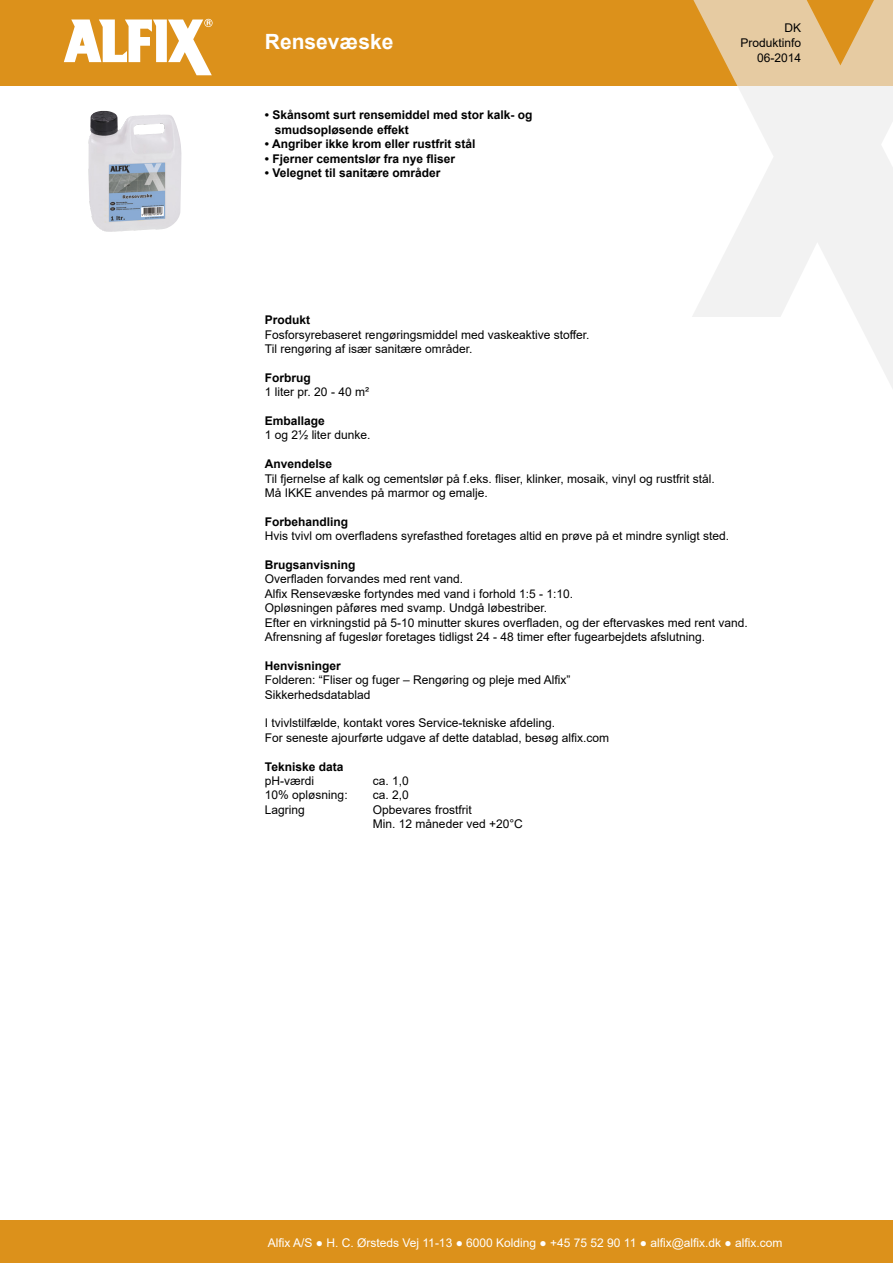
<style>
.page{position:relative;width:893px;height:1263px;background:#fff}
.page>*{position:absolute;margin:0;border:0;box-sizing:border-box;transform-origin:0 0}
.t1{font:700 21px "Arial";color:#fff}
.Brødtekst{font:12px "Arial";color:#000}
.Brødtekst-2{font:700 12px "Arial";color:#000}
.t2{font:12px "Arial";color:#fff}
</style>
<div class="page">
<div style="left:0;top:0;width:893px;height:85px;background:#dc911b"></div>
<div style="left:0;top:1220px;width:893px;height:43px;background:#dc911b"></div>
<svg style="left:691px;top:0;width:202px;height:388px"></svg>
<svg style="left:64px;top:19px;width:149px;height:56px"></svg>
<img style="left:88px;top:111px;width:94px;height:121px">
<p class="t1" style="left:265px;top:26px;width:130px">Rensevæske</p>
<p class="Brødtekst-2" style="left:265px;top:107px;width:269px">• Skånsomt surt rensemiddel med stor kalk- og</p>
<p class="Brødtekst-2" style="left:275px;top:121px;width:135px">smudsopløsende effekt</p>
<p class="Brødtekst-2" style="left:265px;top:135px;width:212px">• Angriber ikke krom eller rustfrit stål</p>
<p class="Brødtekst-2" style="left:265px;top:150px;width:192px">• Fjerner cementslør fra nye fliser</p>
<p class="Brødtekst-2" style="left:265px;top:164px;width:177px">• Velegnet til sanitære områder</p>
<p class="Brødtekst" style="left:785px;top:19px;width:18px">DK</p>
<p class="Brødtekst" style="left:741px;top:34px;width:62px">Produktinfo</p>
<p class="Brødtekst" style="left:757px;top:49px;width:46px">06-2014</p>
<p class="Brødtekst-2" style="left:265px;top:311px;width:47px">Produkt</p>
<p class="Brødtekst" style="left:265px;top:326px;width:326px">Fosforsyrebaseret rengøringsmiddel med vaskeaktive stoffer.</p>
<p class="Brødtekst" style="left:265px;top:340px;width:209px">Til rengøring af især sanitære områder.</p>
<p class="Brødtekst-2" style="left:265px;top:369px;width:47px">Forbrug</p>
<p class="Brødtekst" style="left:265px;top:384px;width:106px">1 liter pr. 20 - 40 m²</p>
<p class="Brødtekst-2" style="left:265px;top:412px;width:62px">Emballage</p>
<p class="Brødtekst" style="left:265px;top:427px;width:107px">1 og 2½ liter dunke.</p>
<p class="Brødtekst-2" style="left:265px;top:455px;width:69px">Anvendelse</p>
<p class="Brødtekst" style="left:265px;top:470px;width:451px">Til fjernelse af kalk og cementslør på f.eks. fliser, klinker, mosaik, vinyl og rustfrit stål.</p>
<p class="Brødtekst" style="left:265px;top:484px;width:224px">Må IKKE anvendes på marmor og emalje.</p>
<p class="Brødtekst-2" style="left:265px;top:513px;width:85px">Forbehandling</p>
<p class="Brødtekst" style="left:265px;top:528px;width:466px">Hvis tvivl om overfladens syrefasthed foretages altid en prøve på et mindre synligt sted.</p>
<p class="Brødtekst-2" style="left:265px;top:556px;width:92px">Brugsanvisning</p>
<p class="Brødtekst" style="left:265px;top:571px;width:200px">Overfladen forvandes med rent vand.</p>
<p class="Brødtekst" style="left:265px;top:585px;width:310px">Alfix Rensevæske fortyndes med vand i forhold 1:5 - 1:10.</p>
<p class="Brødtekst" style="left:265px;top:600px;width:284px">Opløsningen påføres med svamp. Undgå løbestriber.</p>
<p class="Brødtekst" style="left:265px;top:614px;width:484px">Efter en virkningstid på 5-10 minutter skures overfladen, og der eftervaskes med rent vand.</p>
<p class="Brødtekst" style="left:265px;top:628px;width:442px">Afrensning af fugeslør foretages tidligst 24 - 48 timer efter fugearbejdets afslutning.</p>
<p class="Brødtekst-2" style="left:265px;top:657px;width:78px">Henvisninger</p>
<p class="Brødtekst" style="left:265px;top:672px;width:307px">Folderen: “Fliser og fuger – Rengøring og pleje med Alfix”</p>
<p class="Brødtekst" style="left:265px;top:686px;width:107px">Sikkerhedsdatablad</p>
<p class="Brødtekst" style="left:265px;top:715px;width:292px">I tvivlstilfælde, kontakt vores Service-tekniske afdeling.</p>
<p class="Brødtekst" style="left:265px;top:729px;width:346px">For seneste ajourførte udgave af dette datablad, besøg alfix.com</p>
<p class="Brødtekst-2" style="left:265px;top:758px;width:80px">Tekniske data</p>
<p class="Brødtekst" style="left:265px;top:772px;width:51px">pH-værdi</p>
<p class="Brødtekst" style="left:373px;top:772px;width:38px">ca. 1,0</p>
<p class="Brødtekst" style="left:265px;top:787px;width:84px">10% opløsning:</p>
<p class="Brødtekst" style="left:373px;top:787px;width:38px">ca. 2,0</p>
<p class="Brødtekst" style="left:265px;top:801px;width:42px">Lagring</p>
<p class="Brødtekst" style="left:373px;top:801px;width:100px">Opbevares frostfrit</p>
<p class="Brødtekst" style="left:373px;top:816px;width:151px">Min. 12 måneder ved +20°C</p>
<p class="t2" style="left:268px;top:1234px;width:516px">Alfix A/S ● H. C. Ørsteds Vej 11-13 ● 6000 Kolding ● +45 75 52 90 11 ● alfix@alfix.dk ● alfix.com</p>
</div>
